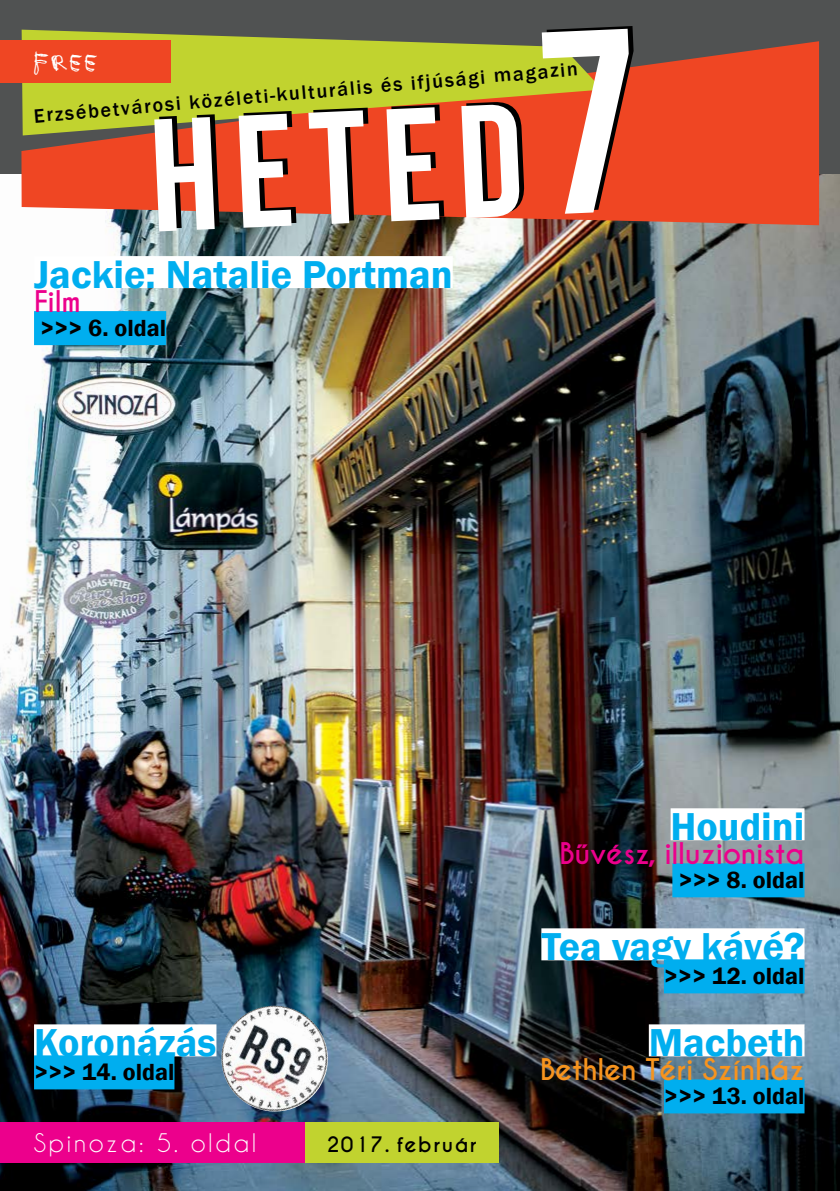
<style>
.page{position:relative;width:840px;height:1191px;background:#fff}
.page>*{position:absolute;margin:0;border:0;box-sizing:border-box;transform-origin:0 0}
.t1{font:160px "Bebas Neue";color:#fff}
.t2{font:600 40px "Franklin Gothic";color:#00aeef}
.t3{font:700 28px "Caviar Dreams";letter-spacing:-.01em;color:#ec008c}
.t4{font:700 28px "Caviar Dreams";letter-spacing:-.01em;color:#f7941e}
.t5{font:28px "Delicious Candy";color:#fff}
.t6{font:600 24px "Franklin Gothic";color:#000}
.t7{font:24px "Caviar Dreams";letter-spacing:.1em;color:#fff}
.t8{font:500 20px "Franklin Gothic";color:#000}
.t9{font:700 20px "Caviar Dreams";letter-spacing:.075em;color:#000}
</style>
<div class="page">
<div style="left:0;top:0;width:839px;height:1191px;background:#505252"></div>
<img style="left:0;top:174px;width:839px;height:1017px">
<div style="left:0;top:1122px;width:346px;height:40px;background:#ec008c"></div>
<div style="left:305px;top:1122px;width:193px;height:40px;background:#c1d32f"></div>
<img style="left:21px;top:41px;width:797px;height:254px">
<svg style="left:22px;top:30px;width:519px;height:105px;fill:#c1d32f"></svg>
<div style="left:0;top:40px;width:170px;height:43px;background:#ef4623"></div>
<div style="left:648px;top:1024px;width:156px;height:32px;background:#fff"></div>
<div style="left:663px;top:1079px;width:141px;height:34px;background:#00aeef"></div>
<img style="left:214px;top:1005px;width:121px;height:114px">
<div style="left:34px;top:1024px;width:182px;height:32px;background:#fff"></div>
<div style="left:34px;top:1055px;width:140px;height:34px;background:#00aeef"></div>
<div style="left:541px;top:928px;width:263px;height:32px;background:#fff"></div>
<div style="left:663px;top:959px;width:141px;height:34px;background:#00aeef"></div>
<div style="left:670px;top:808px;width:134px;height:32px;background:#fff"></div>
<div style="left:672px;top:863px;width:132px;height:34px;background:#00aeef"></div>
<div style="left:34px;top:256px;width:418px;height:32px;background:#fff"></div>
<div style="left:34px;top:311px;width:132px;height:34px;background:#00aeef"></div>
<svg style="left:541px;top:41px;width:94px;height:173px"></svg>
<p class="t5" style="left:34px;top:50px;width:64px">FREE</p>
<p class="t8" style="left:33px;top:104px;width:547px;rotate:-5deg">Erzsébetvárosi közéleti-kulturális és ifjúsági magazin</p>
<h1 class="t1" style="left:145px;top:90px;width:374px;rotate:-3deg">HETED</h1>
<p class="t2" style="left:34px;top:250px;width:420px">Jackie: Natalie Portman</p>
<p class="t3" style="left:34px;top:285px;width:48px">Film</p>
<p class="t6" style="left:40px;top:313px;width:127px">&gt;&gt;&gt; 6. oldal</p>
<p class="t2" style="left:34px;top:1018px;width:184px">Koronázás</p>
<p class="t6" style="left:34px;top:1057px;width:142px">&gt;&gt;&gt; 14. oldal</p>
<p class="t7" style="left:34px;top:1129px;width:224px">Spinoza: 5. oldal</p>
<p class="t9" style="left:326px;top:1132px;width:151px">2017. február</p>
<p class="t2" style="left:670px;top:802px;width:135px">Houdini</p>
<p class="t3" style="left:559px;top:837px;width:246px">Bűvész, illuzionista</p>
<p class="t6" style="left:678px;top:865px;width:127px">&gt;&gt;&gt; 8. oldal</p>
<p class="t2" style="left:541px;top:922px;width:264px">Tea vagy kávé?</p>
<p class="t6" style="left:663px;top:961px;width:142px">&gt;&gt;&gt; 12. oldal</p>
<p class="t2" style="left:648px;top:1018px;width:157px">Macbeth</p>
<p class="t4" style="left:540px;top:1053px;width:266px">Bethlen Téri Színház</p>
<p class="t6" style="left:663px;top:1081px;width:142px">&gt;&gt;&gt; 13. oldal</p>
</div>
